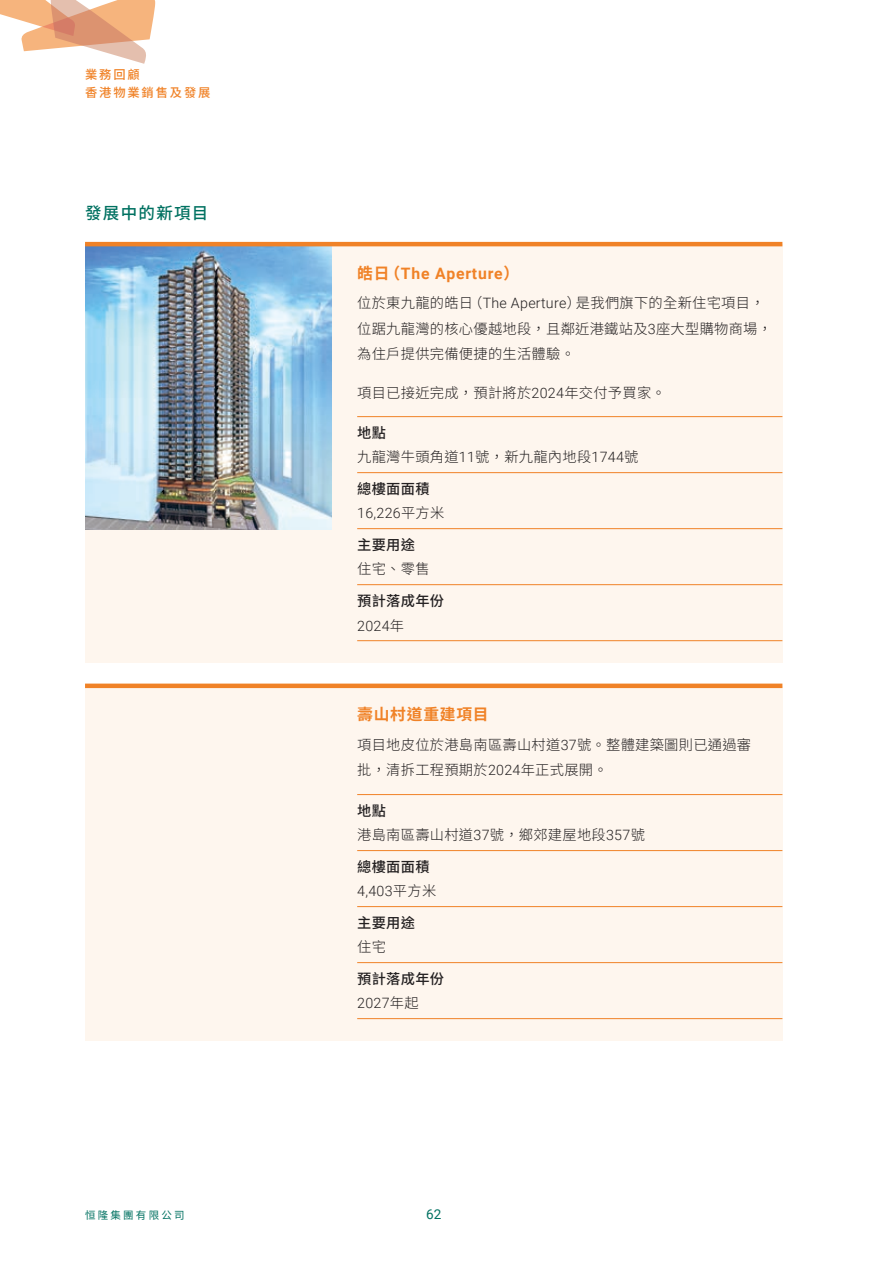
<style>
.page{position:relative;width:893px;height:1263px;background:#fff}
.page>*{position:absolute;margin:0;border:0;box-sizing:border-box;transform-origin:0 0}
.t1{font:500 16.5px "Noto Sans HK";letter-spacing:.08em;color:#007161}
.t2{font:700 15.75px "Roboto";letter-spacing:.05em;color:#f08227}
.t3{font:700 15.75px "Noto Sans HK";letter-spacing:.05em;color:#f08227}
.t4{font:300 14.25px/25.5px "Noto Sans HK";letter-spacing:.02em;color:#232021}
.t5{font:500 14.25px "Noto Sans HK";letter-spacing:.02em;color:#232021}
.t6{font:300 14.25px "Roboto";letter-spacing:.02em;color:#232021}
.t7{font:13.5px "Roboto";color:#007161}
.t8{font:500 12.3px/18px "Noto Sans HK";letter-spacing:.15em;color:#f08227}
.t9{font:10.5px "Noto Sans HK";letter-spacing:.21em;color:#007161}
.s1{font-family:"Noto Sans HK"}
.s2{font-family:"Roboto"}
.s3{font-weight:500}
</style>
<div class="page">
<div style="left:85px;top:244px;width:697px;height:418px;background:#fef6ee"></div>
<div style="left:85px;top:686px;width:697px;height:354px;background:#fef6ee"></div>
<svg style="left:0;top:0;width:155px;height:64px"></svg>
<img style="left:85px;top:246px;width:247px;height:283px">
<hr style="left:85px;top:242px;width:697px;height:4px;background:#f08227">
<hr style="left:357px;top:416px;width:425px;height:1px;background:#f08227">
<hr style="left:357px;top:472px;width:425px;height:1px;background:#f08227">
<hr style="left:357px;top:528px;width:425px;height:1px;background:#f08227">
<hr style="left:357px;top:584px;width:425px;height:1px;background:#f08227">
<hr style="left:357px;top:640px;width:425px;height:1px;background:#f08227">
<hr style="left:85px;top:684px;width:697px;height:4px;background:#f08227">
<hr style="left:357px;top:794px;width:425px;height:1px;background:#f08227">
<hr style="left:357px;top:850px;width:425px;height:1px;background:#f08227">
<hr style="left:357px;top:906px;width:425px;height:1px;background:#f08227">
<hr style="left:357px;top:962px;width:425px;height:1px;background:#f08227">
<hr style="left:357px;top:1018px;width:425px;height:1px;background:#f08227">
<p class="t8" style="left:85px;top:66px;width:127px">業務回顧<br>香港物業銷售及發展</p>
<p class="t1" style="left:85px;top:203px;width:125px">發展中的新項目</p>
<p class="t2" style="left:357px;top:262px;width:164px"><span class="s1">皓日（</span>The Aperture<span class="s1">）</span></p>
<p class="t4" style="left:357px;top:291px;width:416px">位於東九龍的皓日（<span class="s2">The Aperture</span>）是我們旗下的全新住宅項目，位踞九龍灣的核心優越地段，且鄰近港鐵站及<span class="s2">3</span>座大型購物商場，為住戶提供完備便捷的生活體驗。</p>
<p class="t4" style="left:357px;top:380px;width:310px">項目已接近完成，預計將於<span class="s2">2024</span>年交付予買家。</p>
<p class="t4" style="left:357px;top:420px;width:283px;line-height:24.8px"><span class="s3">地點<br></span>九龍灣牛頭角道<span class="s2">11</span>號，新九龍內地段<span class="s2">1744</span>號</p>
<p class="t5" style="left:357px;top:480px;width:74px">總樓面面積</p>
<p class="t6" style="left:357px;top:503px;width:89px">16,226<span class="s1">平方米</span></p>
<p class="t5" style="left:357px;top:536px;width:59px">主要用途</p>
<p class="t4" style="left:357px;top:557px;width:74px">住宅、零售</p>
<p class="t5" style="left:357px;top:592px;width:88px">預計落成年份</p>
<p class="t6" style="left:357px;top:615px;width:48px">2024<span class="s1">年</span></p>
<p class="t3" style="left:357px;top:705px;width:133px">壽山村道重建項目</p>
<p class="t4" style="left:357px;top:732px;width:395px">項目地皮位於港島南區壽山村道<span class="s2">37</span>號。整體建築圖則已通過審批，清拆工程預期於<span class="s2">2024</span>年正式展開。</p>
<p class="t4" style="left:357px;top:798px;width:289px;line-height:24.8px"><span class="s3">地點<br></span>港島南區壽山村道<span class="s2">37</span>號，鄉郊建屋地段<span class="s2">357</span>號</p>
<p class="t5" style="left:357px;top:858px;width:74px">總樓面面積</p>
<p class="t6" style="left:357px;top:881px;width:81px">4,403<span class="s1">平方米</span></p>
<p class="t5" style="left:357px;top:914px;width:59px">主要用途</p>
<p class="t4" style="left:357px;top:935px;width:30px">住宅</p>
<p class="t5" style="left:357px;top:970px;width:88px">預計落成年份</p>
<p class="t6" style="left:357px;top:993px;width:63px">2027<span class="s1">年起</span></p>
<p class="t9" style="left:85px;top:1209px;width:101px">恒隆集團有限公司</p>
<p class="t7" style="left:426px;top:1205px;width:17px">62</p>
</div>
